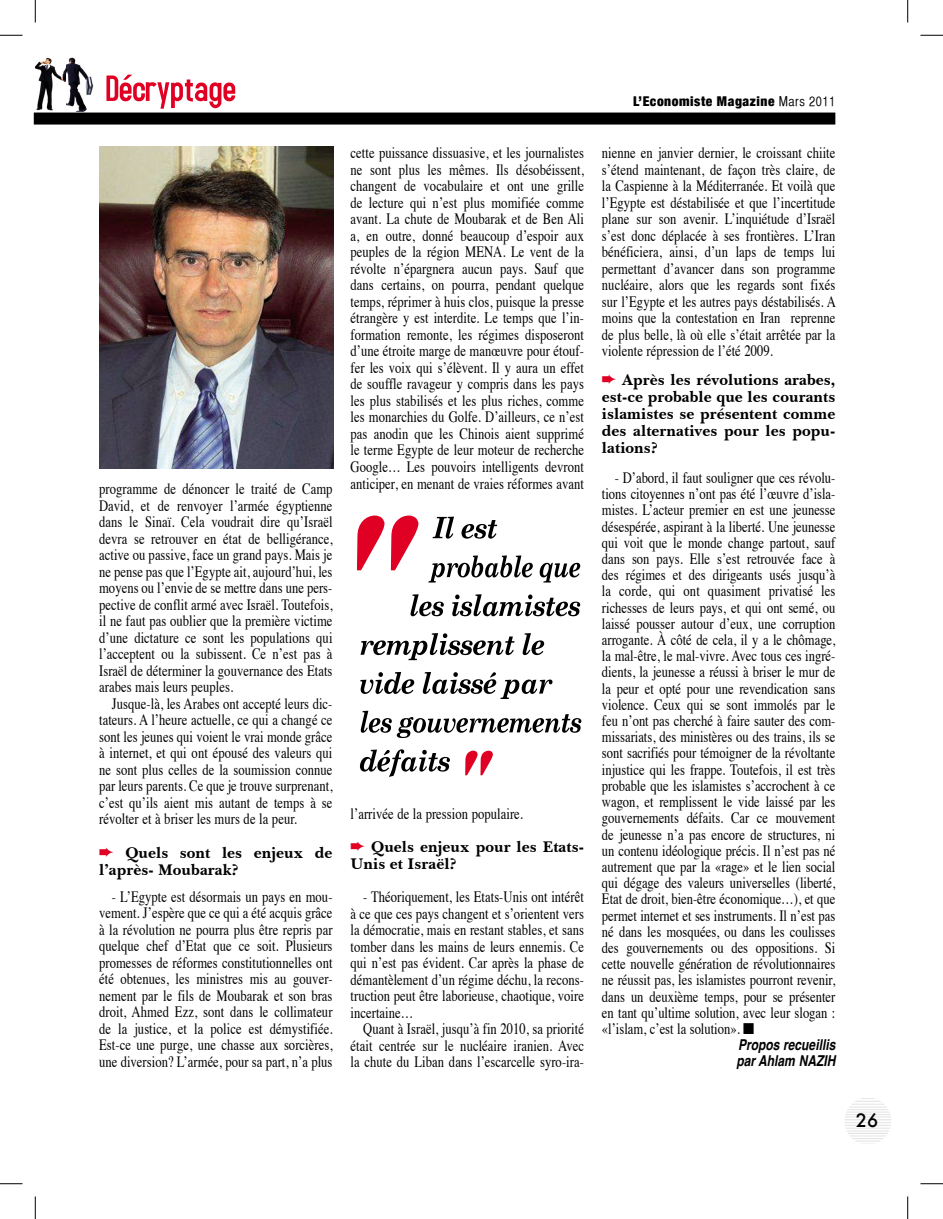
<style>
.page{position:relative;width:943px;height:1219px;background:#fff}
.page>*{position:absolute;margin:0;border:0;box-sizing:border-box;transform-origin:0 0}
.t1{font:500 18px "Futura";color:#000}
.t2{font:15.75px/16.5px "Times";letter-spacing:.005em;color:#000;text-align:justify;scale:.8 1}
.t3{font:700 15.75px/17px "New Baskerville IT Cby BT";letter-spacing:.005em;color:#000}
.t4{font:italic 700 15px/16.2px "Helvetica";color:#000;scale:.8 1}
.t5{font:900 condensed 13.5px "Helvetica Neue";letter-spacing:.04em;color:#000}
.s1{color:#df0024}
.s2{font-family:"Helvetica CY Plain";font-weight:400;font-stretch:normal}
</style>
<div class="page">
<div style="left:34px;top:113px;width:801px;height:12px;background:#000"></div>
<img style="left:35px;top:57px;width:27px;height:54px">
<img style="left:65px;top:58px;width:29px;height:54px">
<img style="left:62px;top:69px;width:3px;height:13px">
<svg style="left:106px;top:75px;width:129px;height:34px"></svg>
<img style="left:99px;top:147px;width:234px;height:322px">
<svg style="left:360px;top:749px;width:90px;height:28px"></svg>
<svg style="left:360px;top:710px;width:221px;height:28px"></svg>
<svg style="left:360px;top:672px;width:192px;height:27px"></svg>
<svg style="left:360px;top:633px;width:184px;height:27px"></svg>
<svg style="left:410px;top:594px;width:170px;height:22px"></svg>
<svg style="left:428px;top:555px;width:152px;height:27px"></svg>
<svg style="left:432px;top:516px;width:65px;height:22px"></svg>
<svg style="left:357px;top:515px;width:61px;height:55px"></svg>
<svg style="left:465px;top:750px;width:27px;height:25px"></svg>
<svg style="left:0;top:35px;width:22px;height:1px"></svg>
<svg style="left:920px;top:35px;width:22px;height:1px"></svg>
<svg style="left:0;top:1183px;width:22px;height:1px"></svg>
<svg style="left:920px;top:1183px;width:22px;height:1px"></svg>
<svg style="left:35px;top:0;width:1px;height:23px"></svg>
<svg style="left:35px;top:1196px;width:1px;height:23px"></svg>
<svg style="left:907px;top:0;width:1px;height:23px"></svg>
<svg style="left:907px;top:1196px;width:1px;height:23px"></svg>
<p class="t2" style="left:99px;top:482px;width:293px">programme de dénoncer le traité de Camp David, et de renvoyer l’armée égyptienne dans le Sinaï. Cela voudrait dire qu’Israël devra se retrouver en état de belligérance, active ou passive, face un grand pays. Mais je ne pense pas que l’Egypte ait, aujourd’hui, les moyens ou l’envie de se mettre dans une pers&shy;pective de conflit armé avec Israël. Toutefois, il ne faut pas oublier que la première victime d’une dictature ce sont les populations qui l’acceptent ou la subissent. Ce n’est pas à Israël de déterminer la gouvernance des Etats arabes mais leurs peuples.</p>
<p class="t2" style="left:99px;top:696px;width:293px;text-indent:13px">Jusque-là, les Arabes ont accepté leurs dic&shy;tateurs. A l’heure actuelle, ce qui a changé ce sont les jeunes qui voient le vrai monde grâce à internet, et qui ont épousé des valeurs qui ne sont plus celles de la soumission connue par leurs parents. Ce que je trouve surprenant, c’est qu’ils aient mis autant de temps à se révolter et à briser les murs de la peur.</p>
<p class="t3" style="left:99px;top:844px;width:235px"><span class="s1">➨</span> Quels sont les enjeux de l’après- Moubarak?</p>
<p class="t2" style="left:99px;top:889px;width:293px;text-indent:13px">- L’Egypte est désormais un pays en mou&shy;vement. J’espère que ce qui a été acquis grâce à la révolution ne pourra plus être repris par quelque chef d’Etat que ce soit. Plusieurs promesses de réformes constitutionnelles ont été obtenues, les ministres mis au gouver&shy;nement par le fils de Moubarak et son bras droit, Ahmed Ezz, sont dans le collimateur de la justice, et la police est démystifiée.<br>Est-ce une purge, une chasse aux sorcières, une diversion? L’armée, pour sa part, n’a plus</p>
<p class="t2" style="left:350px;top:146px;width:293px">cette puissance dissuasive, et les journalistes ne sont plus les mêmes. Ils désobéissent, changent de vocabulaire et ont une grille de lecture qui n’est plus momifiée comme avant. La chute de Moubarak et de Ben Ali a, en outre, donné beaucoup d’espoir aux peuples de la région MENA. Le vent de la révolte n’épargnera aucun pays. Sauf que dans certains, on pourra, pendant quelque temps, réprimer à huis clos, puisque la presse étrangère y est interdite. Le temps que l’in&shy;formation remonte, les régimes disposeront d’une étroite marge de manœuvre pour étouf&shy;fer les voix qui s’élèvent. Il y aura un effet de souffle ravageur y compris dans les pays les plus stabilisés et les plus riches, comme les monarchies du Golfe. D’ailleurs, ce n’est pas anodin que les Chinois aient supprimé le terme Egypte de leur moteur de recherche Google… Les pouvoirs intelligents devront anticiper, en menant de vraies réformes avant</p>
<p class="t2" style="left:350px;top:806px;width:217px">l’arrivée de la pression populaire.</p>
<p class="t3" style="left:350px;top:838px;width:235px"><span class="s1">➨</span> Quels enjeux pour les Etats-<br>Unis et Israël?</p>
<p class="t2" style="left:350px;top:890px;width:293px;text-indent:13px">- Théoriquement, les Etats-Unis ont intérêt à ce que ces pays changent et s’orientent vers la démocratie, mais en restant stables, et sans tomber dans les mains de leurs ennemis. Ce qui n’est pas évident. Car après la phase de démantèlement d’un régime déchu, la recons&shy;truction peut être laborieuse, chaotique, voire incertaine…</p>
<p class="t2" style="left:350px;top:1022px;width:293px;text-indent:13px">Quant à Israël, jusqu’à fin 2010, sa priorité était centrée sur le nucléaire iranien. Avec la chute du Liban dans l’escarcelle syro-ira-</p>
<p class="t5" style="left:633px;top:93px;width:204px">L’Economiste Magazine <span class="s2">Mars 2011</span></p>
<p class="t2" style="left:601px;top:146px;width:294px">nienne en janvier dernier, le croissant chiite s’étend maintenant, de façon très claire, de la Caspienne à la Méditerranée. Et voilà que l’Egypte est déstabilisée et que l’incertitude plane sur son avenir. L’inquiétude d’Israël s’est donc déplacée à ses frontières. L’Iran bénéficiera, ainsi, d’un laps de temps lui permettant d’avancer dans son programme nucléaire, alors que les regards sont fixés sur l’Egypte et les autres pays déstabilisés. A moins que la contestation en Iran reprenne de plus belle, là où elle s’était arrêtée par la violente répression de l’été 2009.</p>
<p class="t3" style="left:601px;top:371px;width:235px;text-align:justify"><span class="s1">➨</span> Après les révolutions arabes, est-ce probable que les courants islamistes se présentent comme des alternatives pour les popu&shy;lations?</p>
<p class="t2" style="left:601px;top:471px;width:293px;text-indent:13px">- D’abord, il faut souligner que ces révolu&shy;tions citoyennes n’ont pas été l’œuvre d’isla&shy;mistes. L’acteur premier en est une jeunesse désespérée, aspirant à la liberté. Une jeunesse qui voit que le monde change partout, sauf dans son pays. Elle s’est retrouvée face à des régimes et des dirigeants usés jusqu’à la corde, qui ont quasiment privatisé les richesses de leurs pays, et qui ont semé, ou laissé pousser autour d’eux, une corruption arrogante. À côté de cela, il y a le chômage, la mal-être, le mal-vivre. Avec tous ces ingré&shy;dients, la jeunesse a réussi à briser le mur de la peur et opté pour une revendication sans violence. Ceux qui se sont immolés par le feu n’ont pas cherché à faire sauter des com&shy;missariats, des ministères ou des trains, ils se sont sacrifiés pour témoigner de la révoltante injustice qui les frappe. Toutefois, il est très probable que les islamistes s’accrochent à ce wagon, et remplissent le vide laissé par les gouvernements défaits. Car ce mouvement de jeunesse n’a pas encore de structures, ni un contenu idéologique précis. Il n’est pas né autrement que par la «rage» et le lien social qui dégage des valeurs universelles (liberté, Etat de droit, bien-être économique…), et que permet internet et ses instruments. Il n’est pas né dans les mosquées, ou dans les coulisses des gouvernements ou des oppositions. Si cette nouvelle génération de révolutionnaires ne réussit pas, les islamistes pourront revenir, dans un deuxième temps, pour se présenter en tant qu’ultime solution, avec leur slogan : «l’islam, c’est la solution». ■</p>
<p class="t4" style="left:736px;top:1038px;width:125px">Propos recueillis par Ahlam NAZIH</p>
<p class="t1" style="left:855px;top:1108px;width:24px">26</p>
</div>
